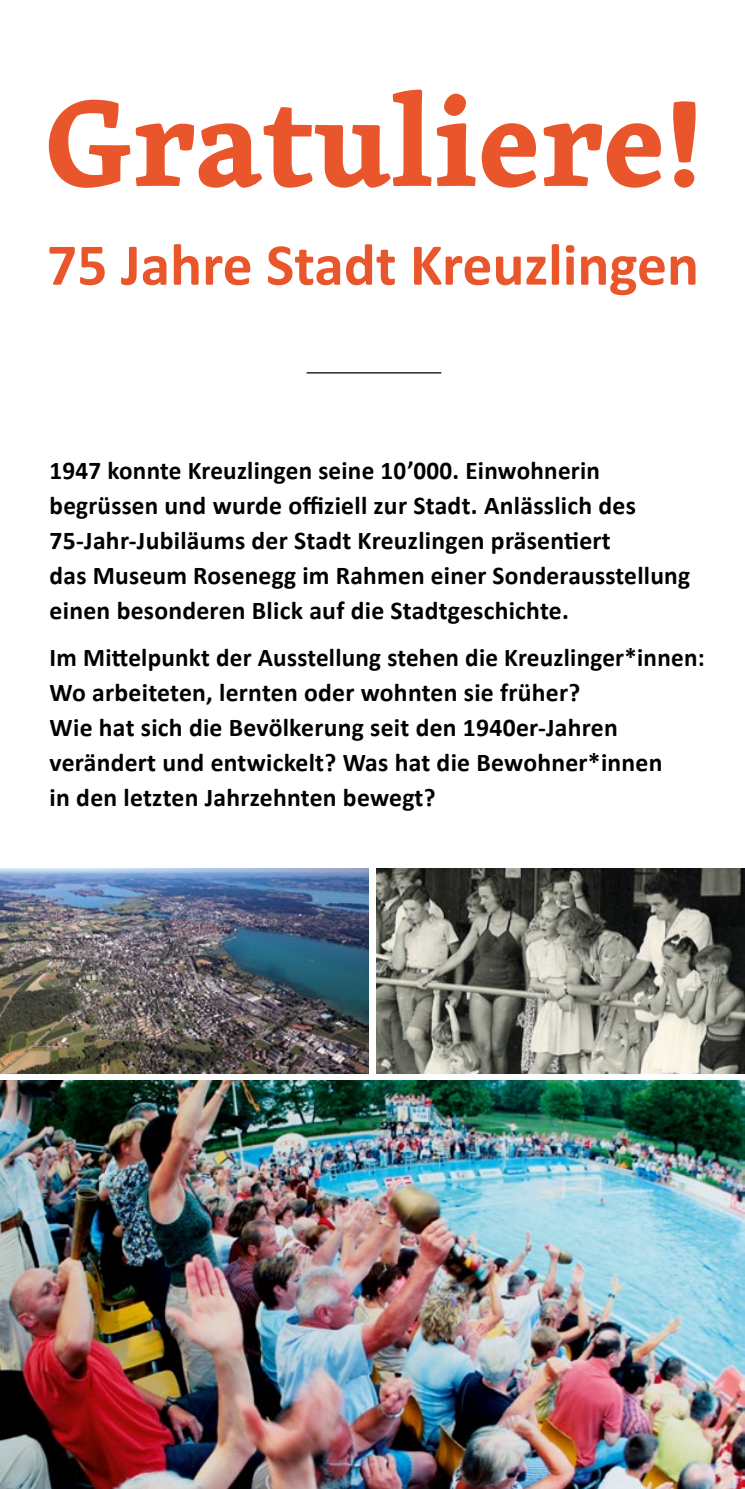
<style>
.page{position:relative;width:745px;height:1489px;background:#fff}
.page>*{position:absolute;margin:0;border:0;box-sizing:border-box;transform-origin:0 0}
.t1{font:700 125.75px "Skolar Latin";color:#ea562b}
.t2{font:700 59.5px "Calibri";color:#ea562b}
.TEXT_grau{font:700 25.5px/35px "Calibri";letter-spacing:.01em;color:#000}
</style>
<div class="page">
<hr style="left:306px;top:372px;width:135px;height:1px;background:#000">
<img style="left:0;top:1080px;width:744px;height:408px">
<img style="left:0;top:868px;width:369px;height:204px">
<img style="left:376px;top:868px;width:368px;height:204px">
<hr style="left:744px;top:868px;width:1px;height:204px;background:#e9e9e9">
<hr style="left:744px;top:1080px;width:1px;height:408px;background:#fcf2ea">
<p class="t1" style="left:45px;top:43px;width:659px">Gratuliere!</p>
<p class="t2" style="left:47px;top:223px;width:653px">75 Jahre Stadt Kreuzlingen</p>
<p class="TEXT_grau" style="left:50px;top:452px;width:641px">1947 konnte Kreuzlingen seine 10’000. Einwohnerin begrüssen und wurde offiziell zur Stadt. Anlässlich des 75-Jahr-Jubiläums der Stadt Kreuzlingen präsentiert<br>das Museum Rosenegg im Rahmen einer Sonderausstellung einen besonderen Blick auf die Stadtgeschichte.</p>
<p class="TEXT_grau" style="left:50px;top:639px;width:656px">Im Mittelpunkt der Ausstellung stehen die Kreuzlinger*innen:<br>Wo arbeiteten, lernten oder wohnten sie früher?<br>Wie hat sich die Bevölkerung seit den 1940er-Jahren verändert und entwickelt? Was hat die Bewohner*innen<br>in den letzten Jahrzehnten bewegt?</p>
</div>
